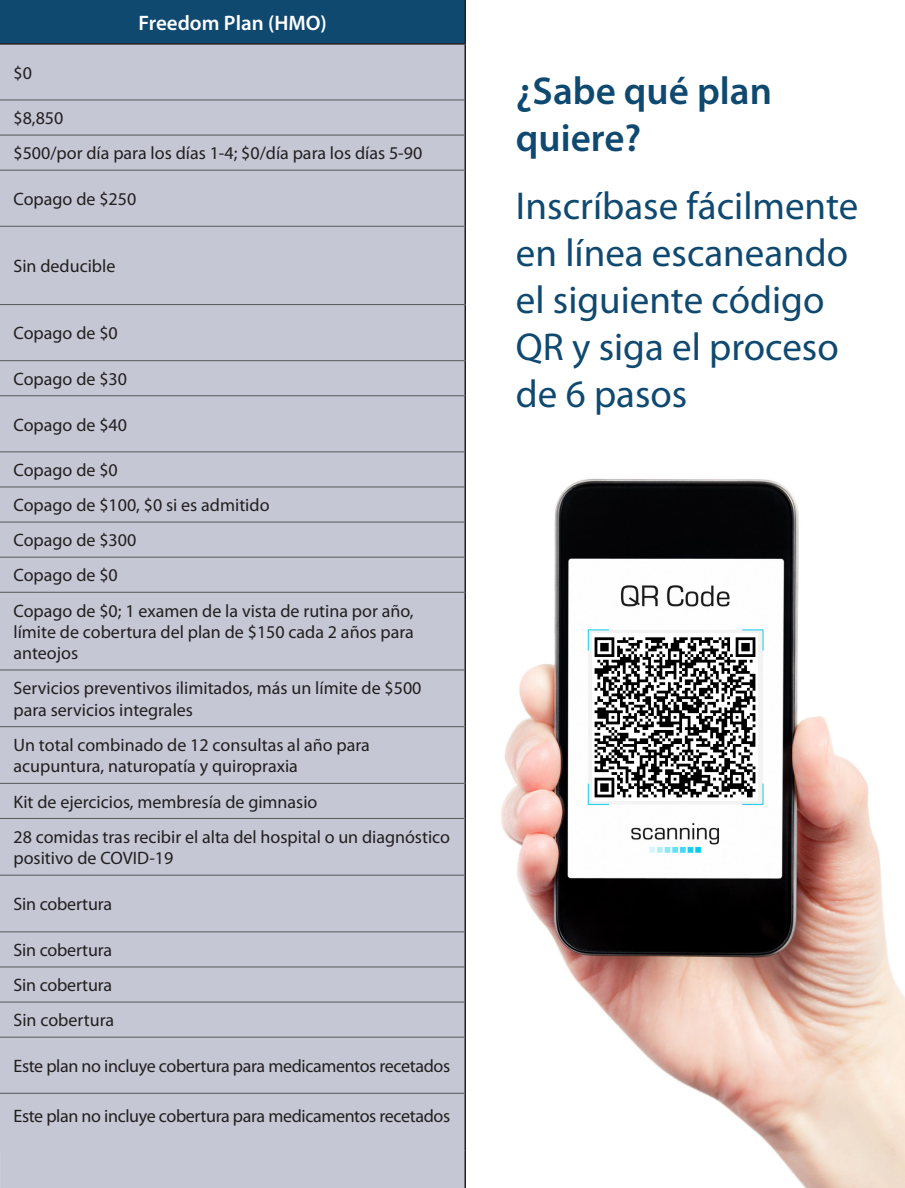
<style>
.page{position:relative;width:905px;height:1188px;background:#fff}
.page>*{position:absolute;margin:0;border:0;box-sizing:border-box;transform-origin:0 0}
.t1{font:39px/46.8px "Myriad Pro";color:#0f4970}
.t2{font:600 39px/46.8px "Myriad Pro";color:#0f4970}
.t3{font:600 21px "Myriad Pro";color:#fff}
.t4{font:18px/35.1px "Myriad Pro";color:#231f20}
.t5{font:18px "Myriad Pro";letter-spacing:-.02em;color:#231f20}
</style>
<div class="page">
<div style="left:0;top:0;width:465px;height:44px;background:#0f4970"></div>
<div style="left:0;top:45px;width:464px;height:1143px;background:#c5c7d5"></div>
<hr style="left:464px;top:0;width:2px;height:43px;background:#231f20">
<hr style="left:0;top:43px;width:466px;height:2px;background:#231f20">
<hr style="left:464px;top:45px;width:2px;height:55px;background:#231f20">
<hr style="left:464px;top:100px;width:2px;height:35px;background:#231f20">
<hr style="left:464px;top:135px;width:2px;height:35px;background:#231f20">
<hr style="left:464px;top:170px;width:2px;height:56px;background:#231f20">
<hr style="left:464px;top:226px;width:2px;height:79px;background:#231f20">
<hr style="left:464px;top:305px;width:2px;height:56px;background:#231f20">
<hr style="left:464px;top:361px;width:2px;height:35px;background:#231f20">
<hr style="left:464px;top:396px;width:2px;height:56px;background:#231f20">
<hr style="left:464px;top:452px;width:2px;height:35px;background:#231f20">
<hr style="left:464px;top:487px;width:2px;height:35px;background:#231f20">
<hr style="left:464px;top:522px;width:2px;height:35px;background:#231f20">
<hr style="left:464px;top:557px;width:2px;height:35px;background:#231f20">
<hr style="left:464px;top:592px;width:2px;height:78px;background:#231f20">
<hr style="left:464px;top:670px;width:2px;height:57px;background:#231f20">
<hr style="left:464px;top:727px;width:2px;height:56px;background:#231f20">
<hr style="left:464px;top:783px;width:2px;height:35px;background:#231f20">
<hr style="left:464px;top:818px;width:2px;height:57px;background:#231f20">
<hr style="left:464px;top:875px;width:2px;height:57px;background:#231f20">
<hr style="left:464px;top:932px;width:2px;height:35px;background:#231f20">
<hr style="left:464px;top:967px;width:2px;height:35px;background:#231f20">
<hr style="left:464px;top:1002px;width:2px;height:35px;background:#231f20">
<hr style="left:464px;top:1037px;width:2px;height:56px;background:#231f20">
<hr style="left:464px;top:1093px;width:2px;height:57px;background:#231f20">
<hr style="left:464px;top:1150px;width:2px;height:38px;background:#231f20">
<hr style="left:0;top:100px;width:464px;height:1px;background:#57585a">
<hr style="left:0;top:135px;width:464px;height:1px;background:#57585a">
<hr style="left:0;top:170px;width:464px;height:1px;background:#57585a">
<hr style="left:0;top:226px;width:464px;height:1px;background:#57585a">
<hr style="left:0;top:304px;width:464px;height:1px;background:#57585a">
<hr style="left:0;top:360px;width:464px;height:1px;background:#57585a">
<hr style="left:0;top:395px;width:464px;height:1px;background:#57585a">
<hr style="left:0;top:452px;width:464px;height:1px;background:#57585a">
<hr style="left:0;top:487px;width:464px;height:1px;background:#57585a">
<hr style="left:0;top:522px;width:464px;height:1px;background:#57585a">
<hr style="left:0;top:557px;width:464px;height:1px;background:#57585a">
<hr style="left:0;top:592px;width:464px;height:1px;background:#57585a">
<hr style="left:0;top:670px;width:464px;height:1px;background:#57585a">
<hr style="left:0;top:726px;width:464px;height:1px;background:#57585a">
<hr style="left:0;top:783px;width:464px;height:1px;background:#57585a">
<hr style="left:0;top:818px;width:464px;height:1px;background:#57585a">
<hr style="left:0;top:875px;width:464px;height:1px;background:#57585a">
<hr style="left:0;top:932px;width:464px;height:1px;background:#57585a">
<hr style="left:0;top:967px;width:464px;height:1px;background:#57585a">
<hr style="left:0;top:1002px;width:464px;height:1px;background:#57585a">
<hr style="left:0;top:1037px;width:464px;height:1px;background:#57585a">
<hr style="left:0;top:1093px;width:464px;height:1px;background:#57585a">
<img style="left:501px;top:478px;width:403px;height:710px">
<img style="left:592px;top:633px;width:165px;height:168px">
<p class="t3" style="left:138px;top:11px;width:190px">Freedom Plan (HMO)</p>
<p class="t4" style="left:14px;top:55px;width:20px">$0</p>
<p class="t4" style="left:14px;top:100px;width:410px">$8,850<br>$500/por día para los días 1-4; $0/día para los días 5-90</p>
<p class="t4" style="left:14px;top:181px;width:124px">Copago de $250</p>
<p class="t4" style="left:14px;top:248px;width:103px">Sin deducible</p>
<p class="t4" style="left:14px;top:316px;width:106px">Copago de $0</p>
<p class="t4" style="left:14px;top:361px;width:115px">Copago de $30</p>
<p class="t4" style="left:14px;top:407px;width:115px">Copago de $40</p>
<p class="t4" style="left:13px;top:452px;width:401px">Copago de $0<br>Copago de $100, $0 si es admitido<br>Copago de $300<br>Copago de $0<br>Copago de $0; 1 examen de la vista de rutina por año,</p>
<p class="t4" style="left:13px;top:621px;width:402px;line-height:21px">límite de cobertura del plan de $150 cada 2 años para anteojos</p>
<p class="t4" style="left:14px;top:677px;width:409px;line-height:21.6px">Servicios preventivos ilimitados, más un límite de $500 para servicios integrales</p>
<p class="t4" style="left:14px;top:734px;width:358px;line-height:21px">Un total combinado de 12 consultas al año para acupuntura, naturopatía y quiropraxia</p>
<p class="t4" style="left:14px;top:784px;width:438px">Kit de ejercicios, membresía de gimnasio<br>28 comidas tras recibir el alta del hospital o un diagnóstico</p>
<p class="t4" style="left:14px;top:840px;width:161px">positivo de COVID-19</p>
<p class="t4" style="left:14px;top:886px;width:100px">Sin cobertura</p>
<p class="t4" style="left:14px;top:932px;width:102px">Sin cobertura<br>Sin cobertura<br>Sin cobertura</p>
<p class="t5" style="left:14px;top:1055px;width:438px">Este plan no incluye cobertura para medicamentos recetados</p>
<p class="t5" style="left:14px;top:1105px;width:438px">Este plan no incluye cobertura para medicamentos recetados</p>
<p class="t2" style="left:516px;top:68px;width:257px">¿Sabe qué plan quiere?</p>
<p class="t1" style="left:516px;top:182px;width:344px">Inscríbase fácilmente en línea escaneando el siguiente código<br>QR y siga el proceso de 6 pasos</p>
</div>
